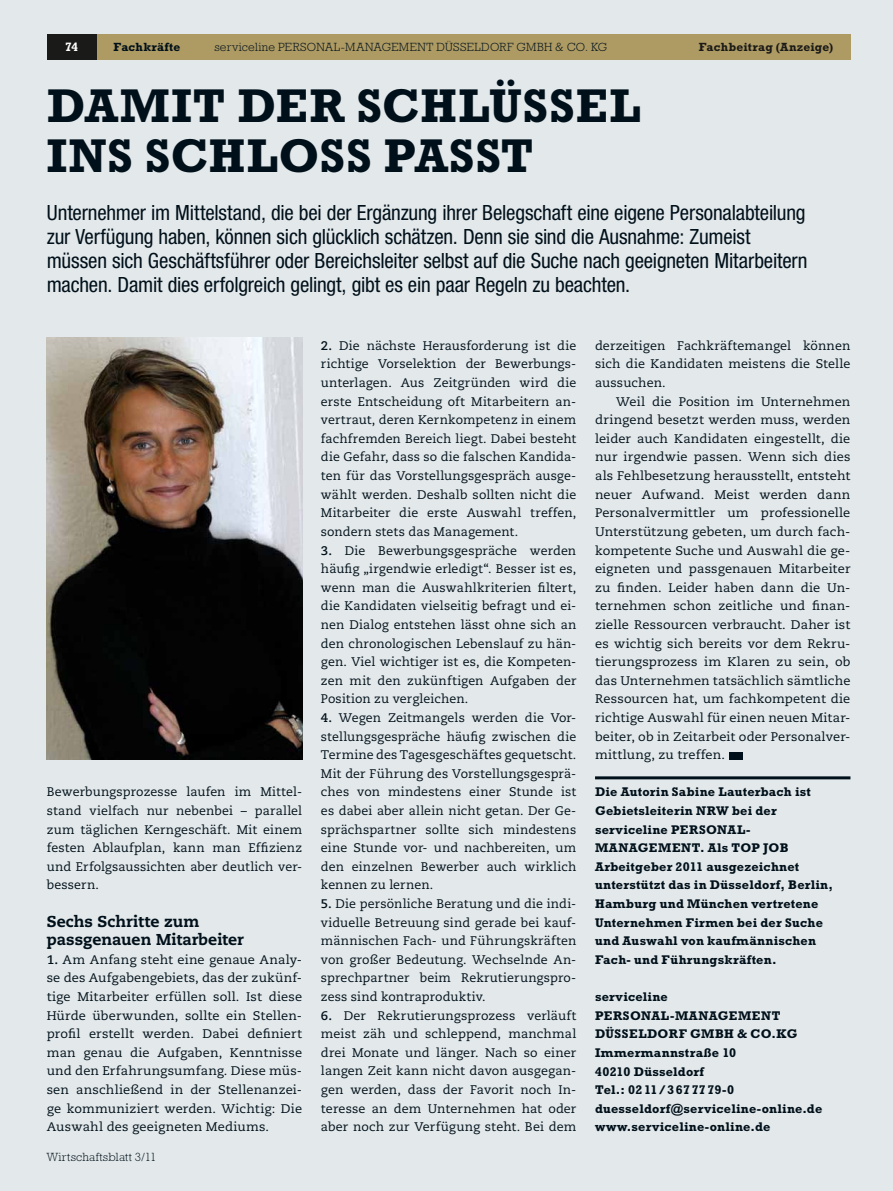
<style>
.page{position:relative;width:893px;height:1191px;background:#e3e8ea}
.page>*{position:absolute;margin:0;border:0;box-sizing:border-box;transform-origin:0 0}
.t1{font:700 48px "Rockwell Std";color:#00101a}
.t2{font:condensed 21px/24.2px "Helvetica Neue LT Std";letter-spacing:-.01em;color:#00101a}
.t3{font:800 15.75px/18.6px "Caecilia LT Std";color:#00101a}
.t4{font:700 12.75px/18.6px "Rockwell Std";letter-spacing:.02em;color:#00101a}
.t5{font:12.45px/18.6px "Caecilia LT Std";letter-spacing:.01em;color:#00101a;text-align:justify}
.t6{font:700 12.3px "Rockwell Std";color:#fff}
.t7{font:300 12px "Rockwell Std";letter-spacing:.025em;color:#00101a}
.t8{font:700 12px "Rockwell Std";letter-spacing:.02em;color:#1a1a18}
.t9{font:700 12px "Rockwell Std";letter-spacing:.025em;color:#00101a}
.s1{font-weight:700}
</style>
<div class="page">
<hr style="left:595px;top:776px;width:255px;height:3px;background:#00101a">
<div style="left:729px;top:752px;width:13px;height:7px;background:#00101a"></div>
<img style="left:47px;top:338px;width:255px;height:421px">
<div style="left:97px;top:34px;width:753px;height:26px;background:#ae9a63"></div>
<div style="left:47px;top:34px;width:50px;height:26px;background:#1a1a18"></div>
<p class="t6" style="left:65px;top:40px;width:15px">74</p>
<p class="t9" style="left:114px;top:40px;width:68px">Fachkräfte</p>
<p class="t7" style="left:214px;top:40px;width:395px">serviceline PERSONAL-MANAGEMENT DÜSSELDORF GMBH &amp; CO. KG</p>
<p class="t8" style="left:699px;top:40px;width:136px">Fachbeitrag (Anzeige)</p>
<h1 class="t1" style="left:47px;top:77px;width:74px">Damit</h1>
<h1 class="t1" style="left:237px;top:77px;width:37px">der</h1>
<h1 class="t1" style="left:357px;top:77px;width:59px">Schlüssel</h1>
<h1 class="t1" style="left:47px;top:128px;width:29px">ins</h1>
<h1 class="t1" style="left:145px;top:128px;width:60px">Schloss</h1>
<h1 class="t1" style="left:384px;top:128px;width:31px">passt</h1>
<p class="t2" style="left:47px;top:200px;width:762px">Unternehmer im Mittelstand, die bei der Ergänzung ihrer Belegschaft eine eigene Personalabteilung zur Verfügung haben, können sich glücklich schätzen. Denn sie sind die Ausnahme: Zumeist müssen sich Geschäftsführer oder Bereichsleiter selbst auf die Suche nach geeigneten Mitarbeitern machen. Damit dies erfolgreich gelingt, gibt es ein paar Regeln zu beachten.</p>
<p class="t5" style="left:47px;top:783px;width:257px">Bewerbungsprozesse laufen im Mittel&shy;stand vielfach nur nebenbei – parallel zum täglichen Kerngeschäft. Mit einem festen Ablaufplan, kann man Effizienz und Erfolgsaussichten aber deutlich ver&shy;bessern.</p>
<p class="t3" style="left:47px;top:912px;width:199px">Sechs Schritte zum passgenauen Mitarbeiter</p>
<p class="t5" style="left:47px;top:950px;width:257px"><span class="s1">1.</span> Am Anfang steht eine genaue Analy&shy;se des Aufgabengebiets, das der zukünf&shy;tige Mitarbeiter erfüllen soll. Ist diese Hürde überwunden, sollte ein Stellen&shy;profil erstellt werden. Dabei definiert man genau die Aufgaben, Kenntnisse und den Erfahrungsumfang. Diese müs&shy;sen anschließend in der Stellenanzei&shy;ge kommuniziert werden. Wichtig: Die Auswahl des geeigneten Mediums.</p>
<p class="t7" style="left:47px;top:1150px;width:111px">Wirtschaftsblatt 3/11</p>
<p class="t5" style="left:321px;top:336px;width:257px"><span class="s1">2.</span> Die nächste Herausforderung ist die richtige Vorselektion der Bewerbungs&shy;unterlagen. Aus Zeitgründen wird die erste Entscheidung oft Mitarbeitern an&shy;vertraut, deren Kernkompetenz in einem fachfremden Bereich liegt. Dabei besteht die Gefahr, dass so die falschen Kandida&shy;ten für das Vorstellungsgespräch ausge&shy;wählt werden. Deshalb sollten nicht die Mitarbeiter die erste Auswahl treffen, sondern stets das Management.</p>
<p class="t5" style="left:321px;top:541px;width:257px"><span class="s1">3.</span> Die Bewerbungsgespräche werden häufig „irgendwie erledigt“. Besser ist es, wenn man die Auswahlkriterien filtert, die Kandidaten vielseitig befragt und ei&shy;nen Dialog entstehen lässt ohne sich an den chronologischen Lebenslauf zu hän&shy;gen. Viel wichtiger ist es, die Kompeten&shy;zen mit den zukünftigen Aufgaben der Position zu vergleichen.</p>
<p class="t5" style="left:321px;top:708px;width:257px"><span class="s1">4.</span> Wegen Zeitmangels werden die Vor&shy;stellungsgespräche häufig zwischen die Termine des Tagesgeschäftes gequetscht.<br>Mit der Führung des Vorstellungsgesprä&shy;ches von mindestens einer Stunde ist es dabei aber allein nicht getan. Der Ge&shy;sprächspartner sollte sich mindestens eine Stunde vor- und nachbereiten, um den einzelnen Bewerber auch wirklich kennen zu lernen.</p>
<p class="t5" style="left:321px;top:894px;width:257px"><span class="s1">5.</span> Die persönliche Beratung und die indi&shy;viduelle Betreuung sind gerade bei kauf&shy;männischen Fach- und Führungskräften von großer Bedeutung. Wechselnde An&shy;sprechpartner beim Rekrutierungspro&shy;zess sind kontraproduktiv.</p>
<p class="t5" style="left:321px;top:1006px;width:257px"><span class="s1">6.</span> Der Rekrutierungsprozess verläuft meist zäh und schleppend, manchmal drei Monate und länger. Nach so einer langen Zeit kann nicht davon ausgegan&shy;gen werden, dass der Favorit noch In&shy;teresse an dem Unternehmen hat oder aber noch zur Verfügung steht. Bei dem</p>
<p class="t5" style="left:595px;top:336px;width:257px">derzeitigen Fachkräftemangel können sich die Kandidaten meistens die Stelle aussuchen.</p>
<p class="t5" style="left:595px;top:392px;width:257px;text-indent:21px">Weil die Position im Unternehmen dringend besetzt werden muss, werden leider auch Kandidaten eingestellt, die nur irgendwie passen. Wenn sich dies als Fehlbesetzung herausstellt, entsteht neuer Aufwand. Meist werden dann Personalvermittler um professionelle Unterstützung gebeten, um durch fach&shy;kompetente Suche und Auswahl die ge&shy;eigneten und passgenauen Mitarbeiter zu finden. Leider haben dann die Un&shy;ternehmen schon zeitliche und finan&shy;zielle Ressourcen verbraucht. Daher ist es wichtig sich bereits vor dem Rekru&shy;tierungsprozess im Klaren zu sein, ob das Unternehmen tatsächlich sämtliche Ressourcen hat, um fachkompetent die richtige Auswahl für einen neuen Mitar&shy;beiter, ob in Zeitarbeit oder Personalver&shy;mittlung, zu treffen.</p>
<p class="t4" style="left:595px;top:782px;width:239px">Die Autorin Sabine Lauterbach ist<br>Gebietsleiterin NRW bei der serviceline PERSONAL-<br>MANAGEMENT. Als TOP JOB<br>Arbeitgeber 2011 ausgezeichnet unterstützt das in Düsseldorf, Berlin,<br>Hamburg und München vertretene<br>Unternehmen Firmen bei der Suche und Auswahl von kaufmännischen<br>Fach- und Führungskräften.</p>
<p class="t4" style="left:595px;top:987px;width:229px">serviceline<br>PERSONAL-MANAGEMENT<br>DÜSSELDORF GMBH &amp; CO.KG<br>Immermannstraße 10<br>40210 Düsseldorf<br>Tel.: 0211/3677779-0 duesseldorf@serviceline-online.de www.serviceline-online.de</p>
</div>
